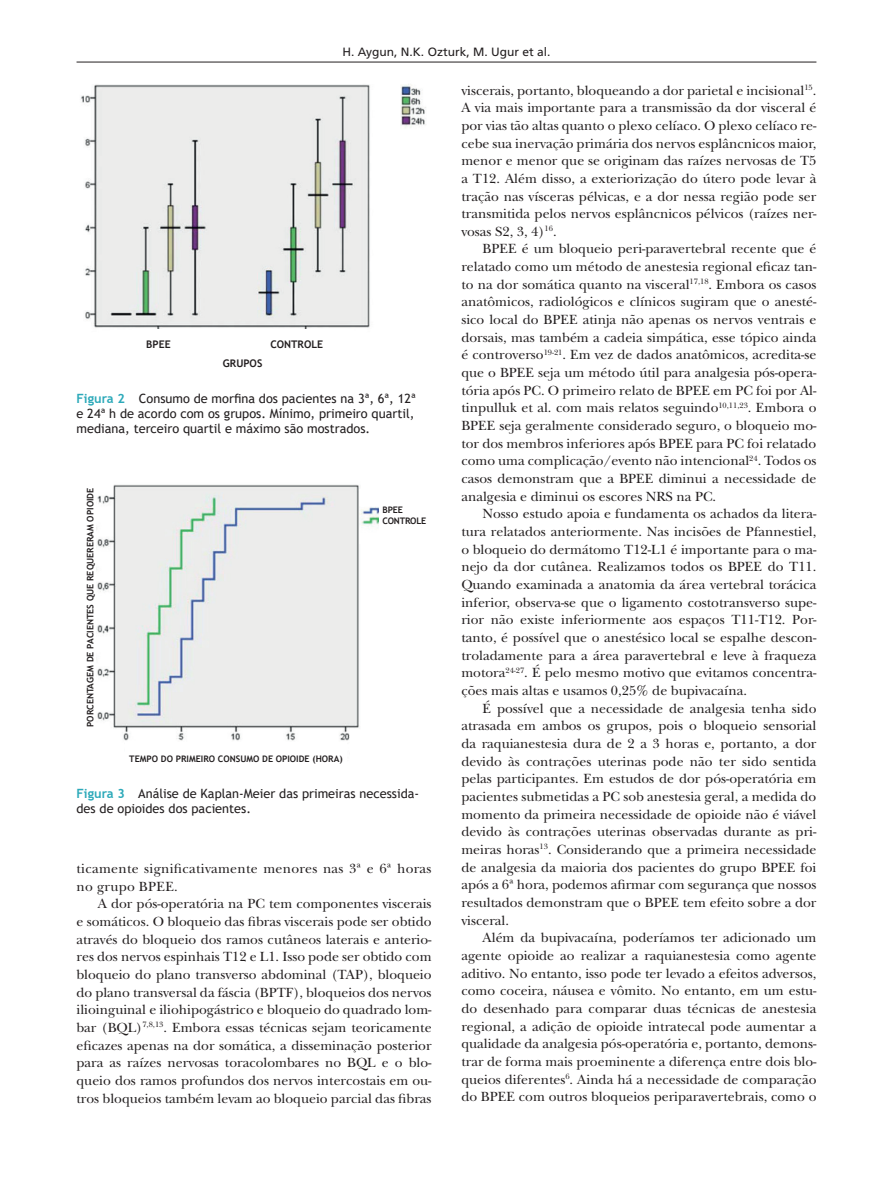
<style>
.page{position:relative;width:893px;height:1191px;background:#fff}
.page>*{position:absolute;margin:0;border:0;box-sizing:border-box;transform-origin:0 0}
.Texto{font:13.8px/17.7px "New Baskerville Std";color:#231f20;text-align:justify}
.Texto-2{font:13.8px/17.7px "New Baskerville Std";letter-spacing:.02em;color:#231f20}
.Figura_Texto_Preto{font:12.75px/15px "Trebuchet MS";color:#231f20;text-align:justify}
.t1{font:12px "Frutiger LT Std";color:#231f20}
.Figura_Verde{font:700 10.5px "Trebuchet MS";color:#231f20}
.Figura_Verde-2{font:700 9px "Trebuchet MS";color:#231f20}
.Figura_Verde-3{font:700 9px "Trebuchet MS";letter-spacing:-.025em;color:#231f20}
.s1{font-weight:700;color:#2ca9b9}
</style>
<div class="page">
<hr style="left:77px;top:62px;width:739px;height:1px;background:#231f20">
<img style="left:81px;top:84px;width:345px;height:245px">
<img style="left:96px;top:484px;width:263px;height:257px">
<img style="left:359px;top:507px;width:20px;height:20px">
<p class="t1" style="left:343px;top:44px;width:209px">H. Aygun, N.K. Ozturk, M. Ugur et al.</p>
<p class="Figura_Verde" style="left:146px;top:338px;width:26px">BPEE</p>
<p class="Figura_Verde" style="left:223px;top:356px;width:41px">GRUPOS</p>
<p class="Figura_Verde" style="left:270px;top:338px;width:54px">CONTROLE</p>
<p class="Figura_Texto_Preto" style="left:77px;top:391px;width:341px"><span class="s1">Figura 2</span> Consumo de morfina dos pacientes na 3ª, 6ª, 12ª e 24ª h de acordo com os grupos. Mínimo, primeiro quartil, mediana, terceiro quartil e máximo são mostrados.</p>
<p class="Figura_Verde-2" style="left:85px;top:727px;width:241px;rotate:-90deg">PORCENTAGEM DE PACIENTES QUE REQUERERAM OPIOIDE</p>
<p class="Figura_Verde-2" style="left:129px;top:753px;width:215px">TEMPO DO PRIMEIRO CONSUMO DE OPIOIDE (HORA)</p>
<p class="Figura_Verde-2" style="left:383px;top:503px;width:22px">BPEE</p>
<p class="Figura_Verde-3" style="left:383px;top:515px;width:45px">CONTROLE</p>
<p class="Figura_Texto_Preto" style="left:77px;top:786px;width:344px"><span class="s1">Figura 3</span> Análise de Kaplan-Meier das primeiras necessida&shy;des de opioides dos pacientes.</p>
<p class="Texto-2" style="left:77px;top:859px;width:357px">ticamente significativamente menores nas 3ª e 6ª horas no grupo BPEE.</p>
<p class="Texto" style="left:77px;top:895px;width:357px;text-indent:21px">A dor pós-operatória na PC tem componentes viscerais e somáticos. O bloqueio das fibras viscerais pode ser obtido através do bloqueio dos ramos cutâneos laterais e anterio&shy;res dos nervos espinhais T12 e L1. Isso pode ser obtido com bloqueio do plano transverso abdominal (TAP), bloqueio do plano transversal da fáscia (BPTF), bloqueios dos nervos ilioinguinal e iliohipogástrico e bloqueio do quadrado lom&shy;bar (BQL)<sup>7,8,13</sup>. Embora essas técnicas sejam teoricamente eficazes apenas na dor somática, a disseminação posterior para as raízes nervosas toracolombares no BQL e o blo&shy;queio dos ramos profundos dos nervos intercostais em ou&shy;tros bloqueios também levam ao bloqueio parcial das fibras</p>
<p class="Texto" style="left:461px;top:81px;width:357px">viscerais, portanto, bloqueando a dor parietal e incisional<sup>15</sup>.<br>A via mais importante para a transmissão da dor visceral é por vias tão altas quanto o plexo celíaco. O plexo celíaco re&shy;cebe sua inervação primária dos nervos esplâncnicos maior, menor e menor que se originam das raízes nervosas de T5 a T12. Além disso, a exteriorização do útero pode levar à tração nas vísceras pélvicas, e a dor nessa região pode ser transmitida pelos nervos esplâncnicos pélvicos (raízes ner&shy;vosas S2, 3, 4)<sup>16</sup>.</p>
<p class="Texto" style="left:461px;top:240px;width:357px;text-indent:21px">BPEE é um bloqueio peri-paravertebral recente que é relatado como um método de anestesia regional eficaz tan&shy;to na dor somática quanto na visceral<sup>17,18</sup>. Embora os casos anatômicos, radiológicos e clínicos sugiram que o anesté&shy;sico local do BPEE atinja não apenas os nervos ventrais e dorsais, mas também a cadeia simpática, esse tópico ainda é controverso<sup>19-21</sup>. Em vez de dados anatômicos, acredita-se que o BPEE seja um método útil para analgesia pós-opera&shy;tória após PC. O primeiro relato de BPEE em PC foi por Al&shy;tinpulluk et al. com mais relatos seguindo<sup>10,11,23</sup>. Embora o BPEE seja geralmente considerado seguro, o bloqueio mo&shy;tor dos membros inferiores após BPEE para PC foi relatado como uma complicação/evento não intencional<sup>24</sup>. Todos os casos demonstram que a BPEE diminui a necessidade de analgesia e diminui os escores NRS na PC.</p>
<p class="Texto" style="left:461px;top:505px;width:357px;text-indent:21px">Nosso estudo apoia e fundamenta os achados da litera&shy;tura relatados anteriormente. Nas incisões de Pfannestiel, o bloqueio do dermátomo T12-L1 é importante para o ma&shy;nejo da dor cutânea. Realizamos todos os BPEE do T11.<br>Quando examinada a anatomia da área vertebral torácica inferior, observa-se que o ligamento costotransverso supe&shy;rior não existe inferiormente aos espaços T11-T12. Por&shy;tanto, é possível que o anestésico local se espalhe descon&shy;troladamente para a área paravertebral e leve à fraqueza motora<sup>24-27</sup>. É pelo mesmo motivo que evitamos concentra&shy;ções mais altas e usamos 0,25% de bupivacaína.</p>
<p class="Texto" style="left:461px;top:699px;width:357px;text-indent:21px">É possível que a necessidade de analgesia tenha sido atrasada em ambos os grupos, pois o bloqueio sensorial da raquianestesia dura de 2 a 3 horas e, portanto, a dor devido às contrações uterinas pode não ter sido sentida pelas participantes. Em estudos de dor pós-operatória em pacientes submetidas a PC sob anestesia geral, a medida do momento da primeira necessidade de opioide não é viável devido às contrações uterinas observadas durante as pri&shy;meiras horas<sup>13</sup>. Considerando que a primeira necessidade de analgesia da maioria dos pacientes do grupo BPEE foi após a 6ª hora, podemos afirmar com segurança que nossos resultados demonstram que o BPEE tem efeito sobre a dor visceral.</p>
<p class="Texto" style="left:461px;top:929px;width:357px;text-indent:21px">Além da bupivacaína, poderíamos ter adicionado um agente opioide ao realizar a raquianestesia como agente aditivo. No entanto, isso pode ter levado a efeitos adversos, como coceira, náusea e vômito. No entanto, em um estu&shy;do desenhado para comparar duas técnicas de anestesia regional, a adição de opioide intratecal pode aumentar a qualidade da analgesia pós-operatória e, portanto, demons&shy;trar de forma mais proeminente a diferença entre dois blo&shy;queios diferentes<sup>6</sup>. Ainda há a necessidade de comparação do BPEE com outros bloqueios periparavertebrais, como o</p>
</div>
